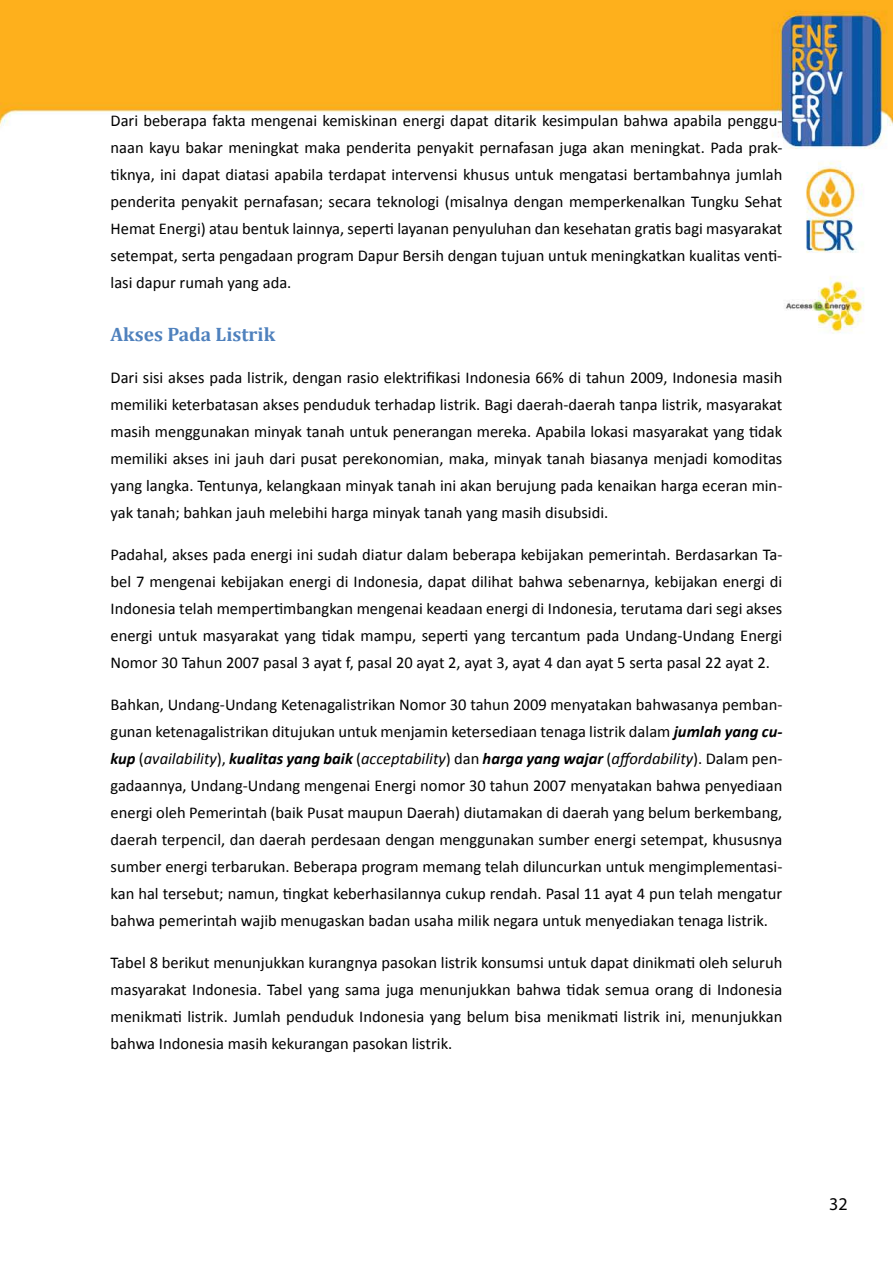
<style>
.page{position:relative;width:893px;height:1263px;background:#fff}
.page>*{position:absolute;margin:0;border:0;box-sizing:border-box;transform-origin:0 0}
.t1{font:700 19.5px "Cambria";color:#4f81bd}
.t2{font:18px "Myriad Pro";color:#000}
.t3{font:16.5px/27px "Calibri";color:#000;text-align:justify}
.s1{font-weight:700;font-style:italic}
.s2{font-style:italic}
</style>
<div class="page">
<img style="left:0;top:0;width:893px;height:334px">
<p class="t3" style="left:111px;top:106px;width:673px">Dari beberapa fakta mengenai kemiskinan energi dapat ditarik kesimpulan bahwa apabila penggu&shy;naan kayu bakar meningkat maka penderita penyakit pernafasan juga akan meningkat. Pada prak&shy;tiknya, ini dapat diatasi apabila terdapat intervensi khusus untuk mengatasi bertambahnya jumlah penderita penyakit pernafasan; secara teknologi (misalnya dengan memperkenalkan Tungku Sehat Hemat Energi) atau bentuk lainnya, seperti layanan penyuluhan dan kesehatan gratis bagi masyarakat setempat, serta pengadaan program Dapur Bersih dengan tujuan untuk meningkatkan kualitas venti&shy;lasi dapur rumah yang ada.</p>
<p class="t1" style="left:111px;top:322px;width:166px">Akses Pada Listrik</p>
<p class="t3" style="left:111px;top:363px;width:673px">Dari sisi akses pada listrik, dengan rasio elektrifikasi Indonesia 66% di tahun 2009, Indonesia masih memiliki keterbatasan akses penduduk terhadap listrik. Bagi daerah-daerah tanpa listrik, masyarakat masih menggunakan minyak tanah untuk penerangan mereka. Apabila lokasi masyarakat yang tidak memiliki akses ini jauh dari pusat perekonomian, maka, minyak tanah biasanya menjadi komoditas yang langka. Tentunya, kelangkaan minyak tanah ini akan berujung pada kenaikan harga eceran min&shy;yak tanah; bahkan jauh melebihi harga minyak tanah yang masih disubsidi.</p>
<p class="t3" style="left:111px;top:540px;width:673px">Padahal, akses pada energi ini sudah diatur dalam beberapa kebijakan pemerintah. Berdasarkan Ta&shy;bel 7 mengenai kebijakan energi di Indonesia, dapat dilihat bahwa sebenarnya, kebijakan energi di Indonesia telah mempertimbangkan mengenai keadaan energi di Indonesia, terutama dari segi akses energi untuk masyarakat yang tidak mampu, seperti yang tercantum pada Undang-Undang Energi Nomor 30 Tahun 2007 pasal 3 ayat f, pasal 20 ayat 2, ayat 3, ayat 4 dan ayat 5 serta pasal 22 ayat 2.</p>
<p class="t3" style="left:111px;top:690px;width:673px">Bahkan, Undang-Undang Ketenagalistrikan Nomor 30 tahun 2009 menyatakan bahwasanya pemban&shy;gunan ketenagalistrikan ditujukan untuk menjamin ketersediaan tenaga listrik dalam <span class="s1">jumlah yang cu&shy;kup</span> (<span class="s2">availability</span>), <span class="s1">kualitas yang baik</span> (<span class="s2">acceptability</span>) dan <span class="s1">harga yang wajar</span> (<span class="s2">affordability</span>). Dalam pen&shy;gadaannya, Undang-Undang mengenai Energi nomor 30 tahun 2007 menyatakan bahwa penyediaan energi oleh Pemerintah (baik Pusat maupun Daerah) diutamakan di daerah yang belum berkembang, daerah terpencil, dan daerah perdesaan dengan menggunakan sumber energi setempat, khususnya sumber energi terbarukan. Beberapa program memang telah diluncurkan untuk mengimplementasi&shy;kan hal tersebut; namun, tingkat keberhasilannya cukup rendah. Pasal 11 ayat 4 pun telah mengatur bahwa pemerintah wajib menugaskan badan usaha milik negara untuk menyediakan tenaga listrik.</p>
<p class="t3" style="left:111px;top:948px;width:673px">Tabel 8 berikut menunjukkan kurangnya pasokan listrik konsumsi untuk dapat dinikmati oleh seluruh masyarakat Indonesia. Tabel yang sama juga menunjukkan bahwa tidak semua orang di Indonesia menikmati listrik. Jumlah penduduk Indonesia yang belum bisa menikmati listrik ini, menunjukkan bahwa Indonesia masih kekurangan pasokan listrik.</p>
<p class="t2" style="left:829px;top:1193px;width:20px">32</p>
</div>
